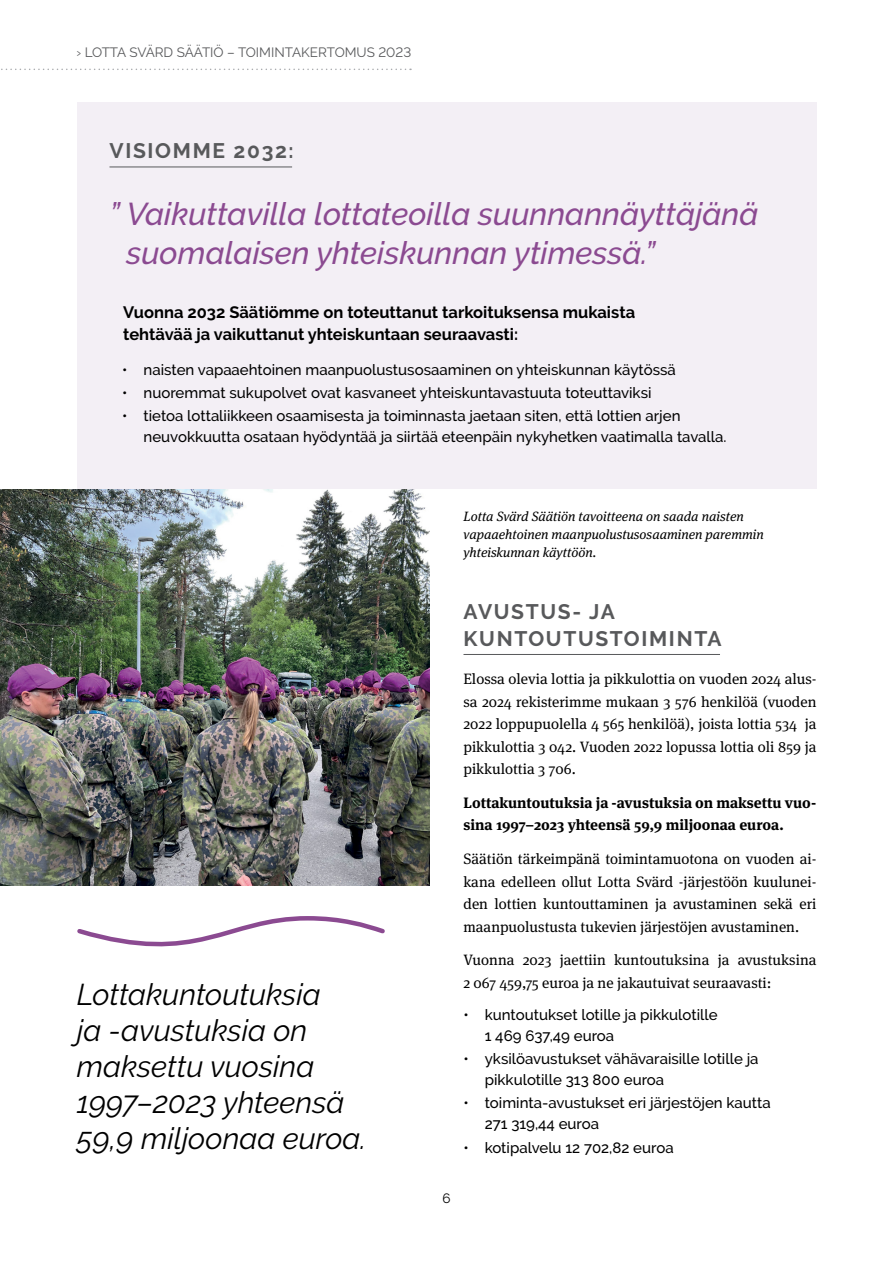
<style>
.page{position:relative;width:893px;height:1263px;background:#fff}
.page>*{position:absolute;margin:0;border:0;box-sizing:border-box;transform-origin:0 0}
.t1{font:italic 500 31.5px/39px "Raleway";color:#8b4a91}
.t2{font:italic 30px/36px "Raleway";color:#000}
.t3{font:700 21px/27px "Raleway";letter-spacing:.08em;color:#58595b}
.t4{font:700 16.5px/22.5px "Raleway";color:#000}
.t5{font:15px/22.5px "Meta Serif Pro";color:#000;text-align:justify}
.t6{font:500 15px/21px "Raleway";color:#000}
.t7{font:700 15px/22.5px "Meta Serif Pro";color:#000}
.t8{font:italic 13.5px/18px "Meta Serif Pro";color:#000}
.t9{font:13.5px "Raleway";color:#58595b}
.t10{font:13.5px "Raleway";color:#000}
</style>
<div class="page">
<div style="left:77px;top:102px;width:739px;height:387px;background:#f3eff5"></div>
<hr style="left:109px;top:167px;width:183px;height:1px;background:#58595b">
<hr style="left:463px;top:654px;width:257px;height:1px;background:#58595b">
<img style="left:0;top:489px;width:429px;height:397px">
<svg style="left:77px;top:916px;width:308px;height:31px"></svg>
<svg style="left:1px;top:69px;width:410px;height:1px"></svg>
<p class="t9" style="left:77px;top:45px;width:336px">› LOTTA SVÄRD SÄÄTIÖ – TOIMINTAKERTOMUS 2023</p>
<h3 class="t3" style="left:109px;top:137px;width:186px">VISIOMME 2032:</h3>
<h1 class="t1" style="left:126px;top:194px;width:633px;text-indent:-17px">” Vaikuttavilla lottateoilla suunnannäyttäjänä suomalaisen yhteiskunnan ytimessä.”</h1>
<p class="t4" style="left:123px;top:301px;width:513px">Vuonna 2032 Säätiömme on toteuttanut tarkoituksensa mukaista tehtävää ja vaikuttanut yhteiskuntaan seuraavasti:</p>
<p class="t6" style="left:122px;top:359px;width:555px">• naisten vapaaehtoinen maanpuolustusosaaminen on yhteiskunnan käytössä</p>
<p class="t6" style="left:122px;top:383px;width:531px">• nuoremmat sukupolvet ovat kasvaneet yhteiskuntavastuuta toteuttaviksi</p>
<p class="t6" style="left:143px;top:406px;width:584px;text-indent:-21px">• tietoa lottaliikkeen osaamisesta ja toiminnasta jaetaan siten, että lottien arjen neuvokkuutta osataan hyödyntää ja siirtää eteenpäin nykyhetken vaatimalla tavalla.</p>
<h2 class="t2" style="left:77px;top:976px;width:291px">Lottakuntoutuksia<br>ja -avustuksia on maksettu vuosina<br>1997–2023 yhteensä<br>59,9 miljoonaa euroa.</h2>
<p class="t8" style="left:463px;top:507px;width:302px">Lotta Svärd Säätiön tavoitteena on saada naisten vapaaehtoinen maanpuolustusosaaminen paremmin yhteiskunnan käyttöön.</p>
<h3 class="t3" style="left:463px;top:598px;width:260px">AVUSTUS- JA<br>KUNTOUTUSTOIMINTA</h3>
<p class="t5" style="left:463px;top:667px;width:354px">Elossa olevia lottia ja pikkulottia on vuoden 2024 alus&shy;sa 2024 rekisterimme mukaan 3 576 henkilöä (vuoden 2022 loppupuolella 4 565 henkilöä), joista lottia 534 ja pikkulottia 3 042. Vuoden 2022 lopussa lottia oli 859 ja pikkulottia 3 706.</p>
<p class="t7" style="left:463px;top:790px;width:354px">Lottakuntoutuksia ja -avustuksia on maksettu vuo&shy;sina 1997–2023 yhteensä 59,9 miljoonaa euroa.</p>
<p class="t5" style="left:463px;top:847px;width:354px">Säätiön tärkeimpänä toimintamuotona on vuoden ai&shy;kana edelleen ollut Lotta Svärd -järjestöön kuulunei&shy;den lottien kuntouttaminen ja avustaminen sekä eri maanpuolustusta tukevien järjestöjen avustaminen.</p>
<p class="t5" style="left:463px;top:948px;width:354px">Vuonna 2023 jaettiin kuntoutuksina ja avustuksina<br>2 067 459,75 euroa ja ne jakautuivat seuraavasti:</p>
<p class="t6" style="left:485px;top:1004px;width:234px;text-indent:-21px">• kuntoutukset lotille ja pikkulotille<br>1 469 637,49 euroa</p>
<p class="t6" style="left:485px;top:1048px;width:275px;text-indent:-21px">• yksilöavustukset vähävaraisille lotille ja pikkulotille 313 800 euroa</p>
<p class="t6" style="left:485px;top:1093px;width:288px;text-indent:-21px">• toiminta-avustukset eri järjestöjen kautta<br>271 319,44 euroa</p>
<p class="t6" style="left:463px;top:1137px;width:212px">• kotipalvelu 12 702,82 euroa</p>
<p class="t10" style="left:442px;top:1191px;width:10px">6</p>
</div>
